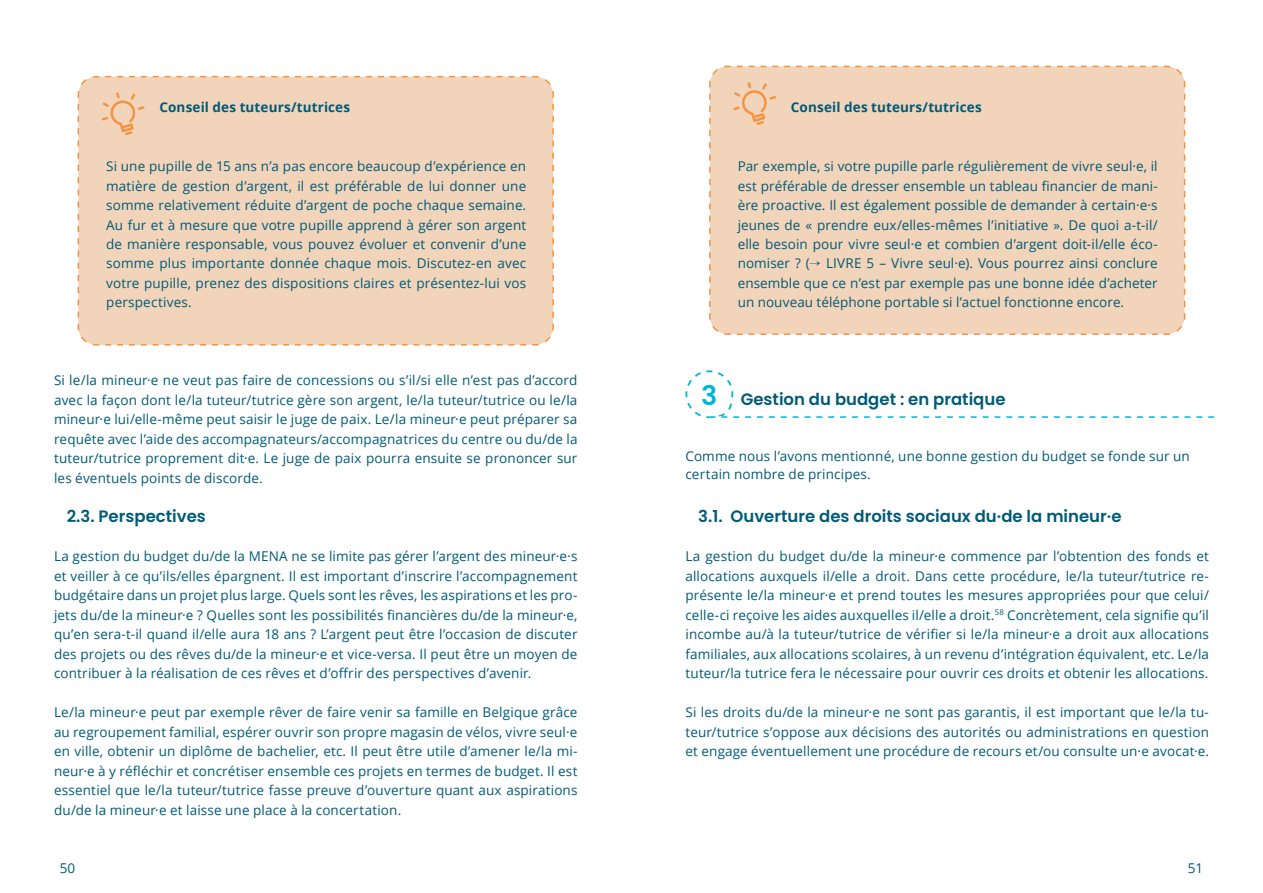
<style>
.page{position:relative;width:1263px;height:893px;background:#fff}
.page>*{position:absolute;margin:0;border:0;box-sizing:border-box;transform-origin:0 0}
.t1{font:600 16.5px "Poppins";color:#005a77}
.t2{font:13.5px/19.5px "Open Sans";letter-spacing:.01em;color:#005a77;text-align:justify}
.t3{font:700 13.5px "Open Sans";letter-spacing:.01em;color:#005a77}
.s1{color:#005b76}
.s2{font-size:27px;color:#00b5da}
</style>
<div class="page">
<div style="left:77px;top:75px;width:477px;height:271px;background:#f1d4ba"></div>
<svg style="left:102px;top:92px;width:43px;height:43px"></svg>
<div style="left:709px;top:65px;width:477px;height:270px;background:#f1d4ba"></div>
<svg style="left:733px;top:82px;width:43px;height:43px"></svg>
<svg style="left:685px;top:370px;width:529px;height:49px"></svg>
<p class="t3" style="left:159px;top:98px;width:192px">Conseil des tuteurs/tutrices</p>
<p class="t2" style="left:106px;top:156px;width:422px">Si une pupille de 15 ans n’a pas encore beaucoup d’expérience en matière de gestion d’argent, il est préférable de lui donner une somme relativement réduite d’argent de poche chaque semaine.<br>Au fur et à mesure que votre pupille apprend à gérer son argent de manière responsable, vous pouvez évoluer et convenir d’une somme plus importante donnée chaque mois. Discutez-en avec votre pupille, prenez des dispositions claires et présentez-lui vos perspectives.</p>
<p class="t2" style="left:54px;top:370px;width:525px">Si le/la mineur·e ne veut pas faire de concessions ou s’il/si elle n’est pas d’accord avec la façon dont le/la tuteur/tutrice gère son argent, le/la tuteur/tutrice ou le/la mineur·e lui/elle-même peut saisir le juge de paix. Le/la mineur·e peut préparer sa requête avec l’aide des accompagnateurs/accompagnatrices du centre ou du/de la tuteur/tutrice proprement dit·e. Le juge de paix pourra ensuite se prononcer sur les éventuels points de discorde.</p>
<p class="t1" style="left:67px;top:507px;width:141px">2.3. Perspectives</p>
<p class="t2" style="left:54px;top:546px;width:525px">La gestion du budget du/de la MENA ne se limite pas gérer l’argent des mineur·e·s et veiller à ce qu’ils/elles épargnent. Il est important d’inscrire l’accompagnement budgétaire dans un projet plus large. Quels sont les rêves, les aspirations et les pro&shy;jets du/de la mineur·e ? Quelles sont les possibilités financières du/de la mineur·e, qu’en sera-t-il quand il/elle aura 18 ans ? L’argent peut être l’occasion de discuter des projets ou des rêves du/de la mineur·e et vice-versa. Il peut être un moyen de contribuer à la réalisation de ces rêves et d’offrir des perspectives d’avenir.</p>
<p class="t2" style="left:54px;top:702px;width:525px">Le/la mineur·e peut par exemple rêver de faire venir sa famille en Belgique grâce au regroupement familial, espérer ouvrir son propre magasin de vélos, vivre seul·e en ville, obtenir un diplôme de bachelier, etc. Il peut être utile d’amener le/la mi&shy;neur·e à y réfléchir et concrétiser ensemble ces projets en termes de budget. Il est essentiel que le/la tuteur/tutrice fasse preuve d’ouverture quant aux aspirations du/de la mineur·e et laisse une place à la concertation.</p>
<p class="t3" style="left:791px;top:98px;width:192px">Conseil des tuteurs/tutrices</p>
<p class="t2" style="left:738px;top:156px;width:422px">Par exemple, si votre pupille parle régulièrement de vivre seul·e, il est préférable de dresser ensemble un tableau financier de mani&shy;ère proactive. Il est également possible de demander à certain·e·s jeunes de « prendre eux/elles-mêmes l’initiative ». De quoi a-t-il/ elle besoin pour vivre seul·e et combien d’argent doit-il/elle éco&shy;nomiser ? (<span class="s1">→</span> LIVRE 5 – Vivre seul·e). Vous pourrez ainsi conclure ensemble que ce n’est par exemple pas une bonne idée d’acheter un nouveau téléphone portable si l’actuel fonctionne encore.</p>
<p class="t1" style="left:701px;top:390px;width:306px"><span class="s2">3</span> Gestion du budget : en pratique</p>
<p class="t2" style="left:685px;top:446px;width:506px;line-height:18px">Comme nous l’avons mentionné, une bonne gestion du budget se fonde sur un certain nombre de principes.</p>
<p class="t1" style="left:698px;top:507px;width:425px">3.1. Ouverture des droits sociaux du·de la mineur·e</p>
<p class="t2" style="left:685px;top:546px;width:525px">La gestion du budget du/de la mineur·e commence par l’obtention des fonds et allocations auxquels il/elle a droit. Dans cette procédure, le/la tuteur/tutrice re&shy;présente le/la mineur·e et prend toutes les mesures appropriées pour que celui/ celle-ci reçoive les aides auxquelles il/elle a droit.<sup>58</sup> Concrètement, cela signifie qu’il incombe au/à la tuteur/tutrice de vérifier si le/la mineur·e a droit aux allocations familiales, aux allocations scolaires, à un revenu d’intégration équivalent, etc. Le/la tuteur/la tutrice fera le nécessaire pour ouvrir ces droits et obtenir les allocations.</p>
<p class="t2" style="left:685px;top:702px;width:525px">Si les droits du/de la mineur·e ne sont pas garantis, il est important que le/la tu&shy;teur/tutrice s’oppose aux décisions des autorités ou administrations en question et engage éventuellement une procédure de recours et/ou consulte un·e avocat·e.</p>
<p class="t2" style="left:60px;top:858px;width:17px">50</p>
<p class="t2" style="left:1188px;top:858px;width:17px">51</p>
</div>
